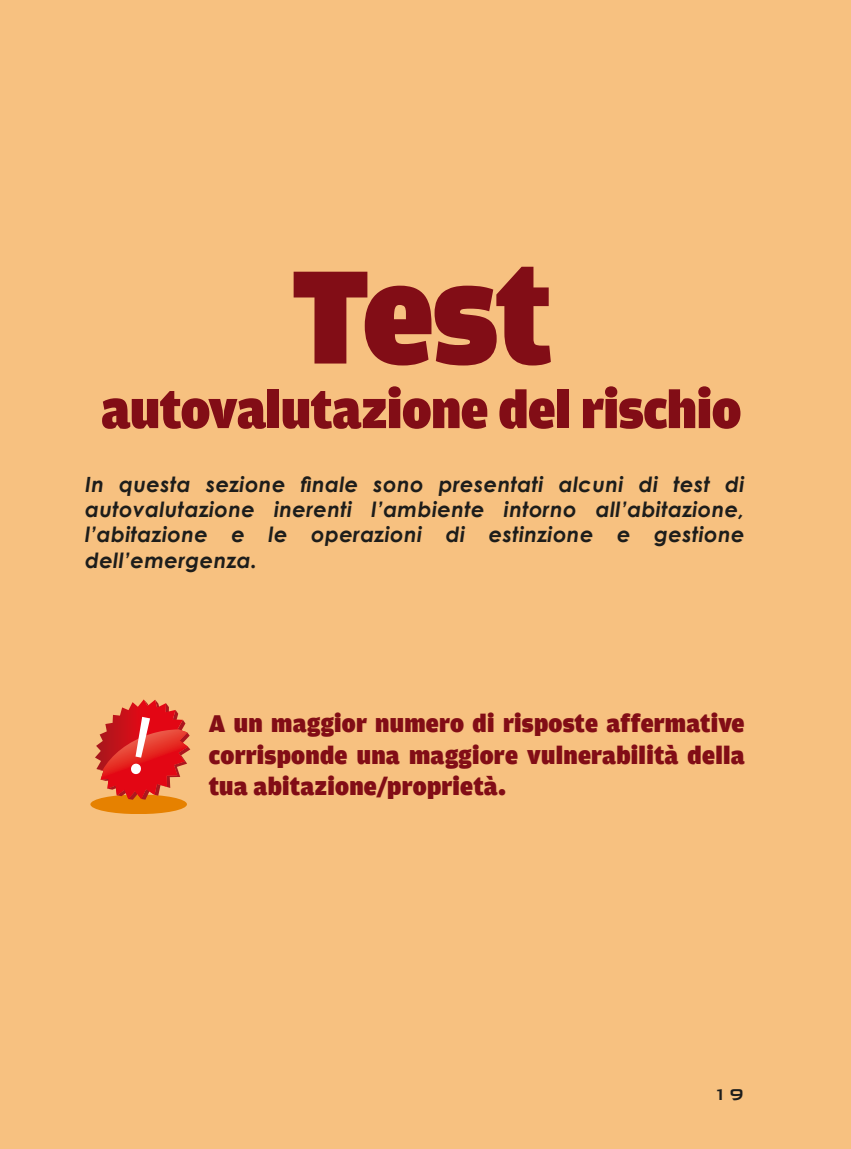
<style>
.page{position:relative;width:851px;height:1149px;background:#fff}
.page>*{position:absolute;margin:0;border:0;box-sizing:border-box;transform-origin:0 0}
.t1{font:900 141px "Amplitude";color:#820d16}
.t2{font:900 54px "Amplitude";letter-spacing:-.01em;color:#820d16}
.t3{font:900 25.5px/31.5px "Amplitude";letter-spacing:.01em;color:#820d16;text-align:justify}
.t4{font:italic 700 21px/25.2px "Century Gothic";letter-spacing:.02em;color:#1d1d1b;text-align:justify}
.t5{font:500 21px "Bank Gothic";color:#1d1d1b}
</style>
<div class="page">
<div style="left:0;top:0;width:850px;height:1148px;background:#f7c180"></div>
<svg style="left:90px;top:699px;width:100px;height:114px"></svg>
<h1 class="t1" style="left:291px;top:237px;width:262px">Test</h1>
<h2 class="t2" style="left:101px;top:379px;width:641px">autovalutazione del rischio</h2>
<p class="t4" style="left:85px;top:470px;width:661px">In questa sezione finale sono presentati alcuni di test di autovalutazione inerenti l’ambiente intorno all’abitazione, l’abitazione e le operazioni di estinzione e gestione dell’emergenza.</p>
<p class="t3" style="left:209px;top:708px;width:537px">A un maggior numero di risposte affermative corrisponde una maggiore vulnerabilità della tua abitazione/proprietà.</p>
<p class="t5" style="left:712px;top:1077px;width:34px">19</p>
</div>
